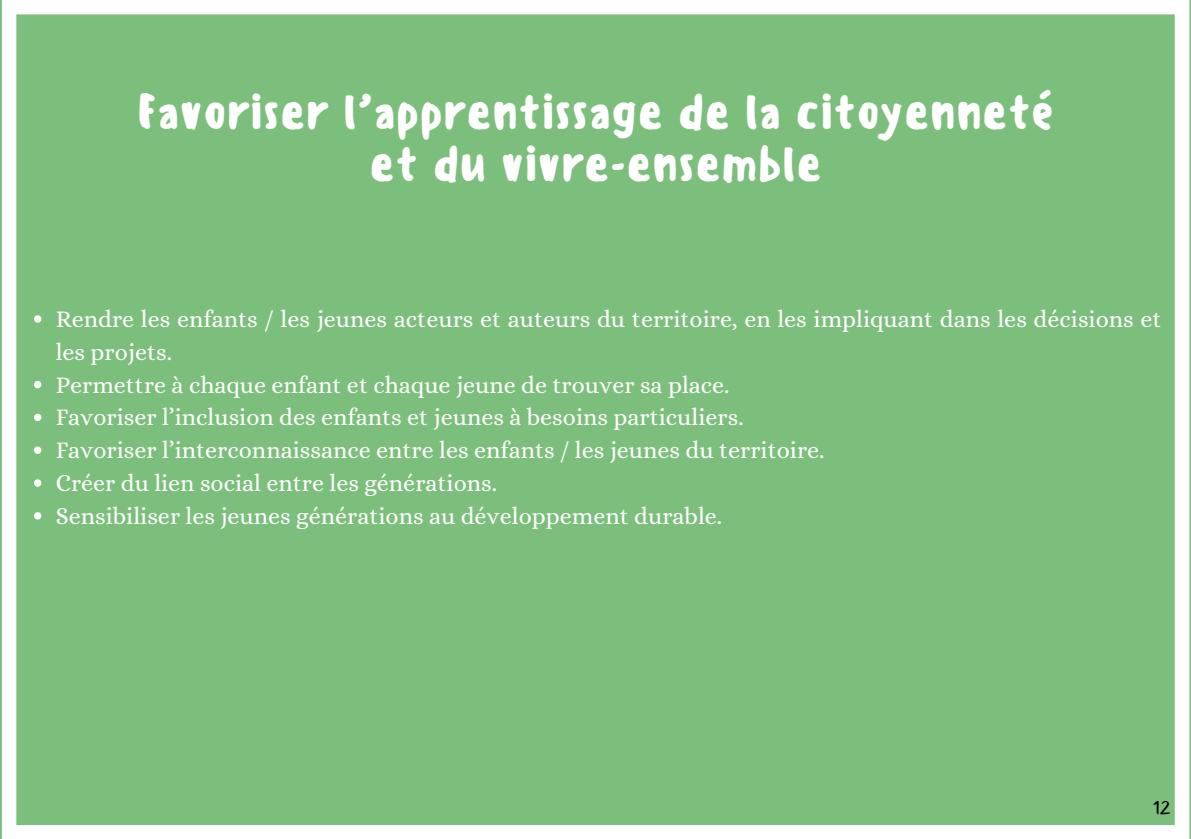
<style>
.page{position:relative;width:1191px;height:839px;background:#fff}
.page>*{position:absolute;margin:0;border:0;box-sizing:border-box;transform-origin:0 0}
.t1{font:500 48px/51.8px "Sensei";color:#fff;text-align:center}
.t2{font:24px/32.8px "Alice";color:#fff}
.t3{font:18.4px "Blushes";color:#000}
</style>
<div class="page">
<div style="left:16px;top:14px;width:1159px;height:811px;background:#7cbf7c"></div>
<svg style="left:34px;top:315px;width:7px;height:7px"></svg>
<svg style="left:34px;top:381px;width:7px;height:7px"></svg>
<svg style="left:34px;top:413px;width:7px;height:8px"></svg>
<svg style="left:34px;top:446px;width:7px;height:8px"></svg>
<svg style="left:34px;top:479px;width:7px;height:7px"></svg>
<svg style="left:34px;top:512px;width:7px;height:7px"></svg>
<h1 class="t1" style="left:137px;top:86px;width:919px">Favoriser l’apprentissage de la citoyenneté et du vivre-ensemble</h1>
<p class="t2" style="left:56px;top:302px;width:1107px">Rendre les enfants / les jeunes acteurs et auteurs du territoire, en les impliquant dans les décisions et les projets.<br>Permettre à chaque enfant et chaque jeune de trouver sa place.<br>Favoriser l’inclusion des enfants et jeunes à besoins particuliers.<br>Favoriser l’interconnaissance entre les enfants / les jeunes du territoire.<br>Créer du lien social entre les générations.<br>Sensibiliser les jeunes générations au développement durable.</p>
<p class="t3" style="left:1154px;top:794px;width:19px">12</p>
</div>
